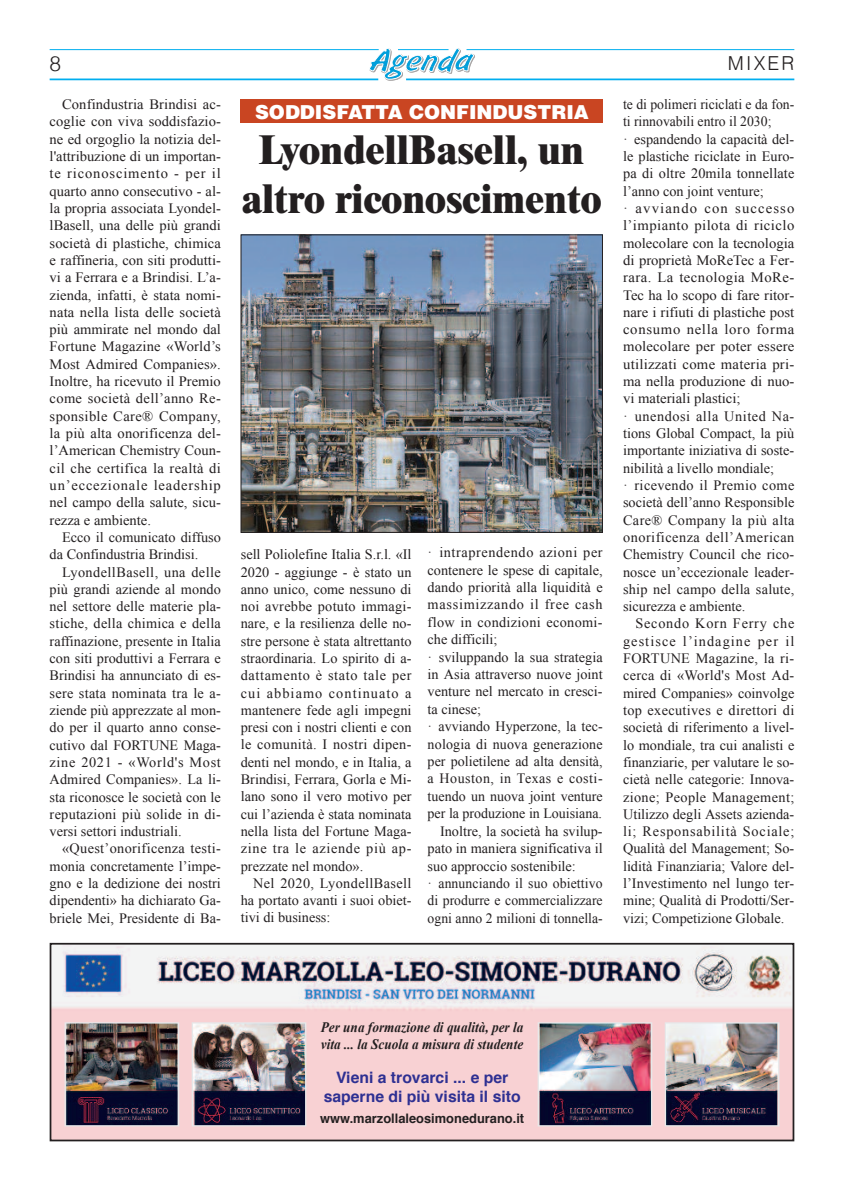
<style>
.page{position:relative;width:844px;height:1191px;background:#fff}
.page>*{position:absolute;margin:0;border:0;box-sizing:border-box;transform-origin:0 0}
.t1{font:800 40.25px/48.3px "Times";color:#231f20;text-align:center}
.t2{font:300 21px "Helvetica";color:#231f20}
.t3{font:900 19.25px "Helvetica";color:#fff}
.t4{font:300 19.25px "Helvetica";letter-spacing:.11em;color:#231f20}
.t5{font:700 15.75px/18.9px "Helvetica";color:#2e3092;text-align:center}
.t6{font:italic 700 14.35px/17.3px "Times New Roman";color:#231f20;scale:.92 1}
.t7{font:14.17px/17.3px "Times New Roman";color:#231f20;text-align:justify}
.t8{font:14.17px/17.3px "Times New Roman";color:#231f20;scale:.96 1}
.t9{font:14.17px "Times New Roman";letter-spacing:.04em;color:#231f20}
.t10{font:14.17px "Times New Roman";letter-spacing:.025em;color:#231f20}
.t11{font:14.17px "Times New Roman";letter-spacing:.05em;color:#231f20}
.t12{font:14.17px "Times New Roman";letter-spacing:.035em;color:#231f20}
.t13{font:700 13.12px "Helvetica";color:#231f20}
</style>
<div class="page">
<hr style="left:406px;top:78px;width:388px;height:2px;background:#00aeef">
<hr style="left:50px;top:78px;width:328px;height:2px;background:#00aeef">
<hr style="left:466px;top:49px;width:328px;height:1px;background:#00aeef">
<hr style="left:50px;top:49px;width:328px;height:1px;background:#00aeef">
<svg style="left:369px;top:48px;width:106px;height:33px"></svg>
<img style="left:243px;top:237px;width:357px;height:293px">
<div style="left:241px;top:235px;width:361px;height:297px;border:1px solid #231f20"></div>
<div style="left:241px;top:99px;width:362px;height:24px;background:#c94522"></div>
<img style="left:53px;top:946px;width:738px;height:192px">
<div style="left:50px;top:943px;width:744px;height:198px;border:2px solid #231f20"></div>
<img style="left:539px;top:1024px;width:111px;height:100px">
<div style="left:537px;top:1022px;width:115px;height:104px;border:1px solid #e7e8e9"></div>
<img style="left:666px;top:1024px;width:111px;height:100px">
<div style="left:664px;top:1022px;width:115px;height:104px;border:1px solid #e7e8e9"></div>
<img style="left:66px;top:1024px;width:111px;height:100px">
<div style="left:64px;top:1022px;width:115px;height:104px;border:1px solid #e7e8e9"></div>
<img style="left:194px;top:1024px;width:110px;height:100px">
<div style="left:192px;top:1022px;width:114px;height:104px;border:1px solid #e7e8e9"></div>
<h2 class="t2" style="left:50px;top:55px;width:13px">8</h2>
<h3 class="t4" style="left:727px;top:56px;width:68px">MIXER</h3>
<p class="t7" style="left:50px;top:96px;width:173px;text-indent:12px">Confindustria Brindisi ac&shy;coglie con viva soddisfazio&shy;ne ed orgoglio la notizia del&shy;l'attribuzione di un importan&shy;te riconoscimento - per il quarto anno consecutivo - al&shy;la propria associata Lyondel&shy;lBasell, una delle più grandi società di plastiche, chimica e raffineria, con siti produtti&shy;vi a Ferrara e a Brindisi. L’a&shy;zienda, infatti, è stata nomi&shy;nata nella lista delle società più ammirate nel mondo dal Fortune Magazine «World’s Most Admired Companies».<br>Inoltre, ha ricevuto il Premio come società dell’anno Re&shy;sponsible Care® Company, la più alta onorificenza del&shy;l’American Chemistry Coun&shy;cil che certifica la realtà di un’eccezionale leadership nel campo della salute, sicu&shy;rezza e ambiente.</p>
<p class="t7" style="left:50px;top:528px;width:173px;text-indent:12px">Ecco il comunicato diffuso da Confindustria Brindisi.</p>
<p class="t7" style="left:50px;top:563px;width:173px;text-indent:12px">LyondellBasell, una delle più grandi aziende al mondo nel settore delle materie pla&shy;stiche, della chimica e della raffinazione, presente in Italia con siti produttivi a Ferrara e Brindisi ha annunciato di es&shy;sere stata nominata tra le a&shy;ziende più apprezzate al mon&shy;do per il quarto anno conse&shy;cutivo dal FORTUNE Maga&shy;zine 2021 - «World's Most Admired Companies». La li&shy;sta riconosce le società con le reputazioni più solide in di&shy;versi settori industriali.</p>
<p class="t7" style="left:50px;top:840px;width:173px;text-indent:12px">«Quest’onorificenza testi&shy;monia concretamente l’impe&shy;gno e la dedizione dei nostri dipendenti» ha dichiarato Ga&shy;briele Mei, Presidente di Ba-</p>
<h3 class="t3" style="left:255px;top:101px;width:335px">SODDISFATTA CONFINDUSTRIA</h3>
<h1 class="t1" style="left:242px;top:129px;width:361px">LyondellBasell, un altro riconoscimento</h1>
<p class="t7" style="left:241px;top:546px;width:172px">sell Poliolefine Italia S.r.l. «Il 2020 - aggiunge - è stato un anno unico, come nessuno di noi avrebbe potuto immagi&shy;nare, e la resilienza delle no&shy;stre persone è stata altrettanto straordinaria. Lo spirito di a&shy;dattamento è stato tale per cui abbiamo continuato a mantenere fede agli impegni presi con i nostri clienti e con le comunità. I nostri dipen&shy;denti nel mondo, e in Italia, a Brindisi, Ferrara, Gorla e Mi&shy;lano sono il vero motivo per cui l’azienda è stata nominata nella lista del Fortune Maga&shy;zine tra le aziende più ap&shy;prezzate nel mondo».</p>
<p class="t7" style="left:241px;top:874px;width:172px;text-indent:12px">Nel 2020, LyondellBasell ha portato avanti i suoi obiet&shy;tivi di business:</p>
<p class="t9" style="left:427px;top:544px;width:176px">· intraprendendo azioni per</p>
<p class="t7" style="left:427px;top:561px;width:176px">contenere le spese di capitale,</p>
<p class="t7" style="left:427px;top:578px;width:176px">dando priorità alla liquidità e</p>
<p class="t11" style="left:427px;top:597px;width:176px">massimizzando il free cash</p>
<p class="t10" style="left:427px;top:614px;width:176px">flow in condizioni economi-</p>
<p class="t7" style="left:427px;top:631px;width:71px">che difficili;</p>
<p class="t7" style="left:427px;top:648px;width:176px">· sviluppando la sua strategia</p>
<p class="t7" style="left:427px;top:665px;width:176px">in Asia attraverso nuove joint</p>
<p class="t7" style="left:427px;top:683px;width:176px">venture nel mercato in cresci-</p>
<p class="t7" style="left:427px;top:700px;width:55px">ta cinese;</p>
<p class="t7" style="left:427px;top:718px;width:176px">· avviando Hyperzone, la tec-</p>
<p class="t7" style="left:427px;top:735px;width:176px">nologia di nuova generazione</p>
<p class="t7" style="left:427px;top:752px;width:176px">per polietilene ad alta densità,</p>
<p class="t12" style="left:427px;top:771px;width:176px">a Houston, in Texas e costi-</p>
<p class="t7" style="left:427px;top:787px;width:176px">tuendo un nuova joint venture</p>
<p class="t7" style="left:427px;top:805px;width:176px">per la produzione in Louisiana.</p>
<p class="t7" style="left:440px;top:822px;width:164px">Inoltre, la società ha svilup-</p>
<p class="t7" style="left:427px;top:839px;width:176px">pato in maniera significativa il</p>
<p class="t7" style="left:427px;top:857px;width:150px">suo approccio sostenibile:</p>
<p class="t8" style="left:427px;top:874px;width:184px">· annunciando il suo obiettivo</p>
<p class="t8" style="left:427px;top:892px;width:184px">di produrre e commercializzare</p>
<p class="t8" style="left:427px;top:909px;width:184px">ogni anno 2 milioni di tonnella-</p>
<p class="t8" style="left:623px;top:96px;width:180px">te di polimeri riciclati e da fon&shy;ti rinnovabili entro il 2030;<br>· espandendo la capacità del&shy;le plastiche riciclate in Euro&shy;pa di oltre 20mila tonnellate l’anno con joint venture;<br>· avviando con successo l’impianto pilota di riciclo molecolare con la tecnologia di proprietà MoReTec a Fer&shy;rara. La tecnologia MoRe-<br>Tec ha lo scopo di fare ritor&shy;nare i rifiuti di plastiche post consumo nella loro forma molecolare per poter essere utilizzati come materia pri&shy;ma nella produzione di nuo&shy;vi materiali plastici;<br>· unendosi alla United Na&shy;tions Global Compact, la più importante iniziativa di soste&shy;nibilità a livello mondiale;<br>· ricevendo il Premio come società dell’anno Responsible<br>Care® Company la più alta onorificenza dell’American<br>Chemistry Council che rico&shy;nosce un’eccezionale leader&shy;ship nel campo della salute, sicurezza e ambiente.</p>
<p class="t7" style="left:623px;top:615px;width:173px;text-indent:12px">Secondo Korn Ferry che gestisce l’indagine per il FORTUNE Magazine, la ri&shy;cerca di «World's Most Ad&shy;mired Companies» coinvolge top executives e direttori di società di riferimento a livel&shy;lo mondiale, tra cui analisti e finanziarie, per valutare le so&shy;cietà nelle categorie: Innova&shy;zione; People Management; Utilizzo degli Assets azienda&shy;li; Responsabilità Sociale; Qualità del Management; So&shy;lidità Finanziaria; Valore del&shy;l’Investimento nel lungo ter&shy;mine; Qualità di Prodotti/Ser&shy;vizi; Competizione Globale.</p>
<p class="t6" style="left:320px;top:1018px;width:222px">Per una formazione di qualità, per la vita ... la Scuola a misura di studente</p>
<p class="t5" style="left:323px;top:1069px;width:198px">Vieni a trovarci ... e per saperne di più visita il sito</p>
<p class="t13" style="left:320px;top:1112px;width:205px">www.marzollaleosimonedurano.it</p>
</div>
